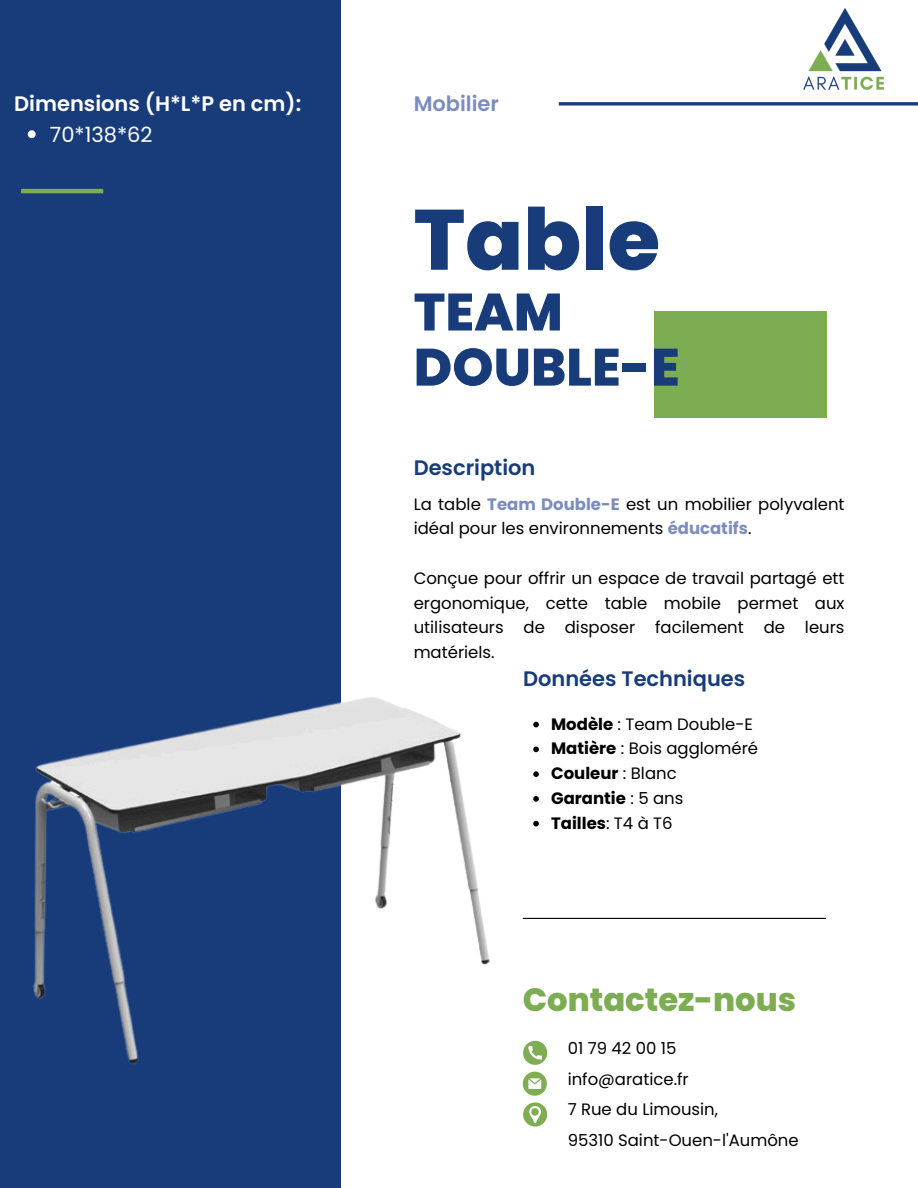
<style>
.page{position:relative;width:918px;height:1188px;background:#fff}
.page>*{position:absolute;margin:0;border:0;box-sizing:border-box;transform-origin:0 0}
.t1{font:800 85.35px "Poppins";color:#173c79}
.t2{font:800 52.5px/55.2px "Poppins";color:#173c79}
.t3{font:800 32.25px "Poppins";color:#7dad53}
.t4{font:600 21px "Poppins";color:#173c79}
.t5{font:600 21px "Poppins";color:#fff}
.t6{font:21px "Poppins";color:#fff}
.t7{font:600 21px "Poppins";color:#7b8cbe}
.t8{font:16.5px/24.8px "Poppins";color:#000}
.t9{font:700 16.5px "Poppins";color:#000}
.s1{font-weight:700;color:#7b8cbe}
.s2{font-weight:700}
.s3{font-weight:400}
</style>
<div class="page">
<div style="left:0;top:0;width:341px;height:1188px;background:#173c79"></div>
<div style="left:655px;top:311px;width:172px;height:107px;background:#7dad53"></div>
<svg style="left:533px;top:722px;width:6px;height:5px"></svg>
<svg style="left:533px;top:747px;width:6px;height:5px"></svg>
<svg style="left:533px;top:771px;width:6px;height:6px"></svg>
<svg style="left:533px;top:796px;width:6px;height:6px"></svg>
<svg style="left:533px;top:821px;width:6px;height:5px"></svg>
<svg style="left:559px;top:102px;width:359px;height:4px"></svg>
<hr style="left:523px;top:918px;width:303px;height:1px;background:#000">
<svg style="left:28px;top:130px;width:8px;height:8px"></svg>
<hr style="left:21px;top:189px;width:82px;height:4px;background:#7ead53">
<img style="left:803px;top:8px;width:81px;height:82px">
<svg style="left:523px;top:1041px;width:24px;height:23px"></svg>
<svg style="left:523px;top:1072px;width:23px;height:23px"></svg>
<svg style="left:523px;top:1102px;width:24px;height:24px"></svg>
<img style="left:33px;top:697px;width:457px;height:367px">
<p class="t5" style="left:14px;top:89px;width:288px">Dimensions (H*L*P en cm):</p>
<p class="t6" style="left:50px;top:119px;width:104px">70*138*62</p>
<p class="t7" style="left:414px;top:89px;width:87px">Mobilier</p>
<h3 class="t1" style="left:414px;top:180px;width:248px">Table</h3>
<h3 class="t2" style="left:414px;top:285px;width:268px">TEAM<br>DOUBLE-E</h3>
<p class="t4" style="left:414px;top:453px;width:123px">Description</p>
<h3 class="t8" style="left:414px;top:491px;width:432px">La table <span class="s1">Team Double-E</span> est un mobilier polyvalent idéal pour les environnements <span class="s1">éducatifs</span>.</h3>
<h1 class="t8" style="left:414px;top:566px;width:432px;text-align:justify">Conçue pour offrir un espace de travail partagé ett ergonomique, cette table mobile permet aux utilisateurs de disposer facilement de leurs matériels.</h1>
<h3 class="t4" style="left:523px;top:664px;width:224px">Données Techniques</h3>
<p class="t8" style="left:551px;top:712px;width:203px"><span class="s2">Modèle</span> : Team Double-E</p>
<p class="t8" style="left:551px;top:736px;width:208px"><span class="s2">Matière</span> : Bois aggloméré</p>
<h3 class="t9" style="left:551px;top:762px;width:127px">Couleur <span class="s3">: Blanc</span></h3>
<p class="t9" style="left:551px;top:787px;width:134px">Garantie <span class="s3">: 5 ans</span></p>
<p class="t9" style="left:551px;top:811px;width:123px">Tailles<span class="s3">: T4 à T6</span></p>
<p class="t3" style="left:523px;top:977px;width:275px">Contactez-nous</p>
<p class="t8" style="left:568px;top:1036px;width:110px">01 79 42 00 15</p>
<p class="t8" style="left:568px;top:1067px;width:123px">info@aratice.fr</p>
<p class="t8" style="left:568px;top:1097px;width:152px">7 Rue du Limousin,</p>
<h2 class="t8" style="left:568px;top:1127px;width:233px">95310 Saint-Ouen-l'Aumône</h2>
</div>
